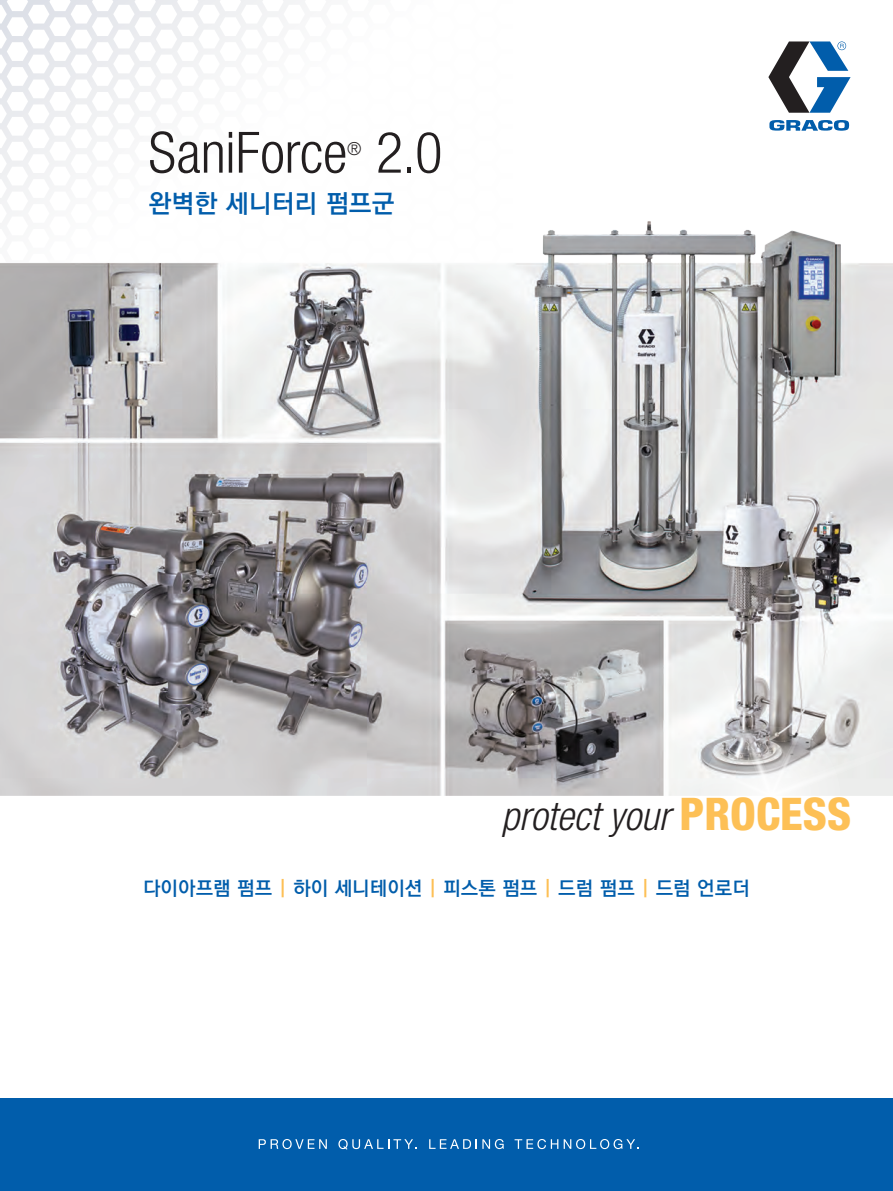
<style>
.page{position:relative;width:893px;height:1191px;background:#fff}
.page>*{position:absolute;margin:0;border:0;box-sizing:border-box;transform-origin:0 0}
.t1{font:300 condensed 57px "Helvetica Neue LT Std";letter-spacing:-.005em;color:#231f20}
.t2{font:italic 300 condensed 39.9px "Helvetica Neue LT Std";color:#231f20}
.t3{font:25.5px "YDVYGO540";color:#015dab}
.t4{font:19.5px "YDVYGO540";color:#015dab}
.t5{font:300 condensed 18px "Helvetica Neue LT Std";color:#231f20}
.s1{font-weight:800;font-style:normal;font-size:45px;color:#fdc056}
.s2{color:#fdc056}
</style>
<div class="page">
<svg style="left:0;top:0;width:305px;height:40px"></svg>
<img style="left:0;top:40px;width:893px;height:756px">
<div style="left:0;top:1098px;width:893px;height:93px;background:#015dab"></div>
<svg style="left:769px;top:120px;width:80px;height:11px"></svg>
<svg style="left:768px;top:41px;width:83px;height:72px"></svg>
<svg style="left:694px;top:669px;width:199px;height:127px"></svg>
<svg style="left:259px;top:1139px;width:68px;height:10px"></svg>
<svg style="left:338px;top:1139px;width:79px;height:10px"></svg>
<svg style="left:429px;top:1139px;width:75px;height:10px"></svg>
<svg style="left:515px;top:1139px;width:43px;height:10px"></svg>
<svg style="left:564px;top:1139px;width:75px;height:10px"></svg>
<h1 class="t1" style="left:148px;top:120px;width:200px">SaniForce</h1>
<p class="t5" style="left:347px;top:138px;width:16px">®</p>
<h1 class="t1" style="left:376px;top:120px;width:68px">2.0</h1>
<h3 class="t3" style="left:148px;top:186px;width:248px">완벽한 세니터리 펌프군</h3>
<h2 class="t2" style="left:502px;top:792px;width:351px">protect your <span class="s1">PROCESS</span></h2>
<p class="t4" style="left:143px;top:875px;width:608px">다이아프램 펌프 <span class="s2">|</span> 하이 세니테이션 <span class="s2">|</span> 피스톤 펌프 <span class="s2">|</span> 드럼 펌프 <span class="s2">|</span> 드럼 언로더</p>
</div>
